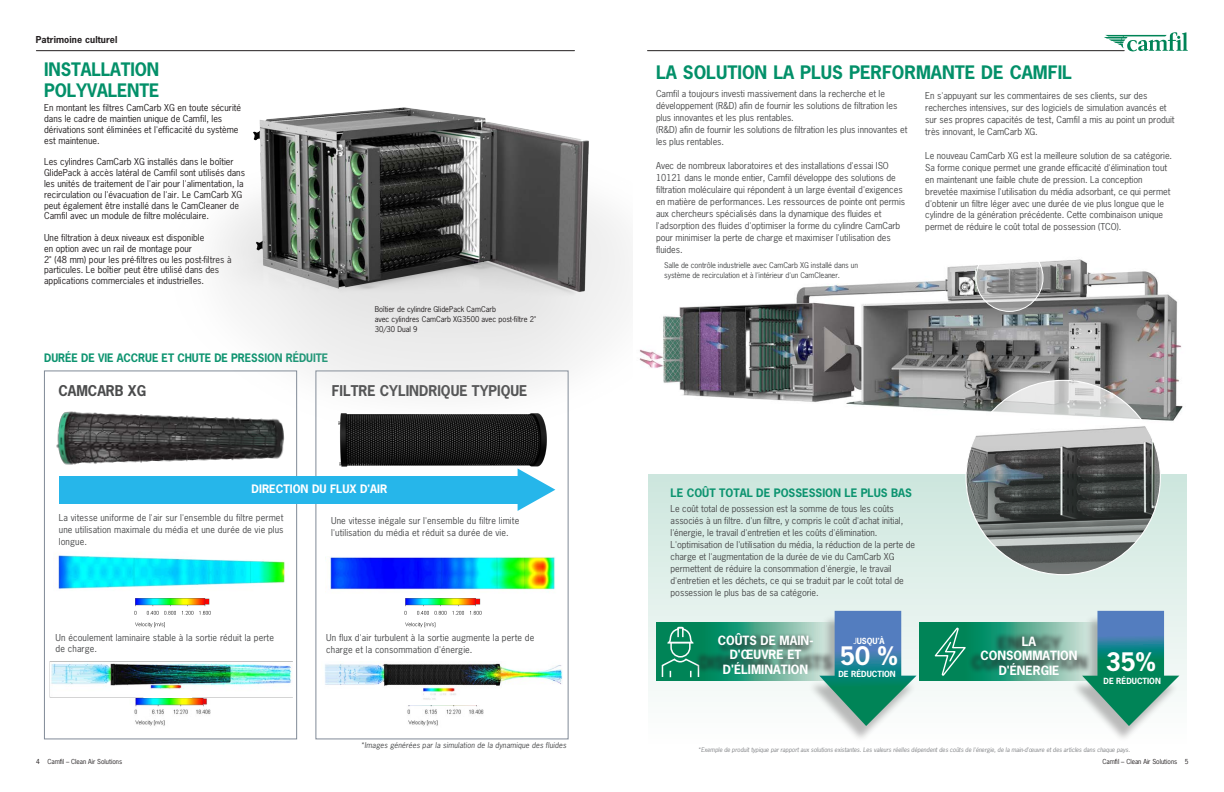
<style>
.page{position:relative;width:1224px;height:792px;background:#fff}
.page>*{position:absolute;margin:0;border:0;box-sizing:border-box;transform-origin:0 0}
.txt_header{font:700 24px "News Gothic Std";color:#fff}
._12_NY_Brödtext_8_13_5{font:700 17.5px/21px "News Gothic Std";color:#039069}
.t1{font:700 14px "News Gothic Std";color:#4b4c4d}
.txt_header-2{font:700 12px/14.4px "News Gothic Std";color:#fff;text-align:center}
.txt_header-3{font:700 11px "News Gothic Std";letter-spacing:-.005em;color:#0d9470}
.txt_header-4{font:700 11px "News Gothic Std";color:#fff}
.t2{font:9px/12px "News Gothic Std";letter-spacing:-.005em;color:#4b4c4d}
.t3{font:9px/10.8px "News Gothic Std";color:#231f20}
.t4{font:700 9px "News Gothic Std";letter-spacing:.01em;color:#231f20}
.txt_header-5{font:700 8px "News Gothic Std";color:#fff}
.t5{font:7.5px/10px "News Gothic Std";letter-spacing:-.01em;color:#4b4c4d}
.t6{font:7.5px/10px "News Gothic Std";color:#231f20}
.t7{font:italic 7.5px "News Gothic Std";letter-spacing:.01em;color:#4b4c4d}
.t8{font:6.5px "News Gothic Std";color:#231f20}
.txt_header-6{font:italic 6px "News Gothic Std";letter-spacing:-.005em;color:#808285}
.s1{font-weight:400}
</style>
<div class="page">
<img style="left:639px;top:259px;width:544px;height:186px">
<div style="left:648px;top:475px;width:539px;height:317px;background:linear-gradient(to bottom,#cae5db,#fefefe)"></div>
<svg style="left:976px;top:244px;width:67px;height:67px"></svg>
<div style="left:976px;top:244px;width:68px;height:68px;border:1px solid #fff;border-radius:50%"></div>
<img style="left:966px;top:380px;width:194px;height:195px;border-radius:97px">
<img style="left:325px;top:557px;width:230px;height:33px">
<img style="left:134px;top:598px;width:77px;height:30px">
<img style="left:404px;top:598px;width:78px;height:30px">
<img style="left:58px;top:555px;width:227px;height:35px">
<img style="left:56px;top:411px;width:242px;height:58px">
<div style="left:44px;top:371px;width:253px;height:368px;border:1px solid #818a97"></div>
<img style="left:339px;top:452px;width:230px;height:30px">
<img style="left:50px;top:661px;width:243px;height:37px">
<svg style="left:143px;top:689px;width:49px;height:10px"></svg>
<svg style="left:518px;top:468px;width:37px;height:43px"></svg>
<div style="left:59px;top:476px;width:466px;height:28px;background:#26b6ea"></div>
<img style="left:134px;top:699px;width:77px;height:27px">
<img style="left:407px;top:705px;width:77px;height:21px">
<svg style="left:657px;top:622px;width:151px;height:59px;background:#369f7e"></svg>
<svg style="left:920px;top:622px;width:151px;height:59px;background:#2b9975"></svg>
<div style="left:808px;top:615px;width:108px;height:128px;background:#231f20;opacity:.3"></div>
<svg style="left:819px;top:611px;width:98px;height:115px;background:#6da6b1"></svg>
<div style="left:1071px;top:615px;width:108px;height:128px;background:#231f20;opacity:.3"></div>
<svg style="left:1082px;top:611px;width:97px;height:115px;background:#63a6a2"></svg>
<svg style="left:934px;top:626px;width:34px;height:50px;background:#23946e"></svg>
<svg style="left:661px;top:626px;width:39px;height:53px;background:#279670"></svg>
<div style="left:695px;top:631px;width:141px;height:43px;background:#231f20;opacity:.75"></div>
<div style="left:967px;top:631px;width:124px;height:43px;background:#231f20;opacity:.75"></div>
<hr style="left:648px;top:50px;width:476px;height:1px;background:#231f20">
<svg style="left:1104px;top:32px;width:84px;height:19px"></svg>
<hr style="left:36px;top:50px;width:539px;height:1px;background:#231f20">
<img style="left:137px;top:107px;width:493px;height:345px">
<img style="left:325px;top:663px;width:238px;height:37px">
<p class="t4" style="left:36px;top:34px;width:83px">Patrimoine culturel</p>
<p class="_12_NY_Brödtext_8_13_5" style="left:44px;top:59px;width:117px">INSTALLATION<br>POLYVALENTE</p>
<p class="t3" style="left:44px;top:103px;width:199px">En montant les filtres CamCarb XG en toute sécurité dans le cadre de maintien unique de Camfil, les dérivations sont éliminées et l'efficacité du système est maintenue.</p>
<p class="t3" style="left:44px;top:157px;width:202px">Les cylindres CamCarb XG installés dans le boîtier GlidePack à accès latéral de Camfil sont utilisés dans les unités de traitement de l'air pour l'alimentation, la recirculation ou l'évacuation de l'air. Le CamCarb XG peut également être installé dans le CamCleaner de Camfil avec un module de filtre moléculaire.</p>
<p class="t3" style="left:44px;top:232px;width:189px">Une filtration à deux niveaux est disponible<br>en option avec un rail de montage pour<br>2" (48 mm) pour les pré-filtres ou les post-filtres à particules. Le boîtier peut être utilisé dans des applications commerciales et industrielles.</p>
<p class="txt_header-3" style="left:44px;top:351px;width:286px">DURÉE DE VIE ACCRUE ET CHUTE DE PRESSION RÉDUITE</p>
<p class="t6" style="left:375px;top:305px;width:163px">Boîtier de cylindre GlidePack CamCarb<br>avec cylindres CamCarb XG3500 avec post-filtre 2"<br>30/30 Dual 9</p>
<p class="t1" style="left:58px;top:381px;width:89px">CAMCARB XG</p>
<p class="t1" style="left:332px;top:381px;width:197px">FILTRE CYLINDRIQUE TYPIQUE</p>
<p class="txt_header-4" style="left:252px;top:481px;width:137px">DIRECTION DU FLUX D'AIR</p>
<p class="t2" style="left:59px;top:512px;width:226px;text-align:justify">La vitesse uniforme de l'air sur l'ensemble du filtre permet une utilisation maximale du média et une durée de vie plus longue.</p>
<p class="t2" style="left:331px;top:515px;width:190px">Une vitesse inégale sur l'ensemble du filtre limite l'utilisation du média et réduit sa durée de vie.</p>
<p class="t2" style="left:56px;top:632px;width:220px;line-height:11px">Un écoulement laminaire stable à la sortie réduit la perte de charge.</p>
<p class="t2" style="left:326px;top:631px;width:210px">Un flux d'air turbulent à la sortie augmente la perte de charge et la consommation d'énergie.</p>
<p class="t7" style="left:360px;top:741px;width:207px">*Images générées par la simulation de la dynamique des fluides</p>
<p class="_12_NY_Brödtext_8_13_5" style="left:656px;top:61px;width:417px">LA SOLUTION LA PLUS PERFORMANTE DE CAMFIL</p>
<p class="t2" style="left:656px;top:87px;width:253px">Camfil a toujours investi massivement dans la recherche et le développement (R&amp;D) afin de fournir les solutions de filtration les plus innovantes et les plus rentables.<br>(R&amp;D) afin de fournir les solutions de filtration les plus innovantes et les plus rentables.</p>
<p class="t2" style="left:656px;top:159px;width:251px">Avec de nombreux laboratoires et des installations d'essai ISO 10121 dans le monde entier, Camfil développe des solutions de filtration moléculaire qui répondent à un large éventail d'exigences en matière de performances. Les ressources de pointe ont permis aux chercheurs spécialisés dans la dynamique des fluides et l'adsorption des fluides d'optimiser la forme du cylindre CamCarb pour minimiser la perte de charge et maximiser l'utilisation des fluides.</p>
<p class="t2" style="left:925px;top:89px;width:251px">En s'appuyant sur les commentaires de ses clients, sur des recherches intensives, sur des logiciels de simulation avancés et sur ses propres capacités de test, Camfil a mis au point un produit très innovant, le CamCarb XG.</p>
<p class="t2" style="left:925px;top:149px;width:248px">Le nouveau CamCarb XG est la meilleure solution de sa catégorie.<br>Sa forme conique permet une grande efficacité d'élimination tout en maintenant une faible chute de pression. La conception brevetée maximise l'utilisation du média adsorbant, ce qui permet d'obtenir un filtre léger avec une durée de vie plus longue que le cylindre de la génération précédente. Cette combinaison unique permet de réduire le coût total de possession (TCO).</p>
<p class="t5" style="left:664px;top:260px;width:195px">Salle de contrôle industrielle avec CamCarb XG installé dans un système de recirculation et à l'intérieur d'un CamCleaner.</p>
<p class="txt_header-3" style="left:671px;top:486px;width:243px">LE COÛT TOTAL DE POSSESSION LE PLUS BAS</p>
<p class="t2" style="left:671px;top:502px;width:246px">Le coût total de possession est la somme de tous les coûts associés à un filtre. d'un filtre, y compris le coût d'achat initial, l'énergie, le travail d'entretien et les coûts d'élimination.<br>L'optimisation de l'utilisation du média, la réduction de la perte de charge et l'augmentation de la durée de vie du CamCarb XG permettent de réduire la consommation d'énergie, le travail d'entretien et les déchets, ce qui se traduit par le coût total de possession le plus bas de sa catégorie.</p>
<p class="txt_header-2" style="left:718px;top:633px;width:97px">COÛTS DE MAIN-<br>D'ŒUVRE ET<br>D'ÉLIMINATION</p>
<p class="txt_header-2" style="left:980px;top:634px;width:99px">LA<br>CONSOMMATION<br>D'ÉNERGIE</p>
<p class="txt_header-5" style="left:853px;top:636px;width:33px"><span class="s1">J</span>USQU'À</p>
<p class="txt_header" style="left:840px;top:640px;width:59px">50 %</p>
<p class="txt_header-5" style="left:838px;top:669px;width:59px">DE RÉDUCTION</p>
<p class="txt_header" style="left:1106px;top:646px;width:52px">35%</p>
<p class="txt_header-5" style="left:1104px;top:676px;width:59px">DE RÉDUCTION</p>
<p class="txt_header-6" style="left:698px;top:745px;width:434px">*Exemple de produit typique par rapport aux solutions existantes. Les valeurs réelles dépendent des coûts de l'énergie, de la main-d'œuvre et des articles dans chaque pays.</p>
<p class="t8" style="left:36px;top:757px;width:88px">4 Camfil – Clean Air Solutions</p>
<p class="t8" style="left:1103px;top:757px;width:88px">Camfil – Clean Air Solutions 5</p>
</div>
